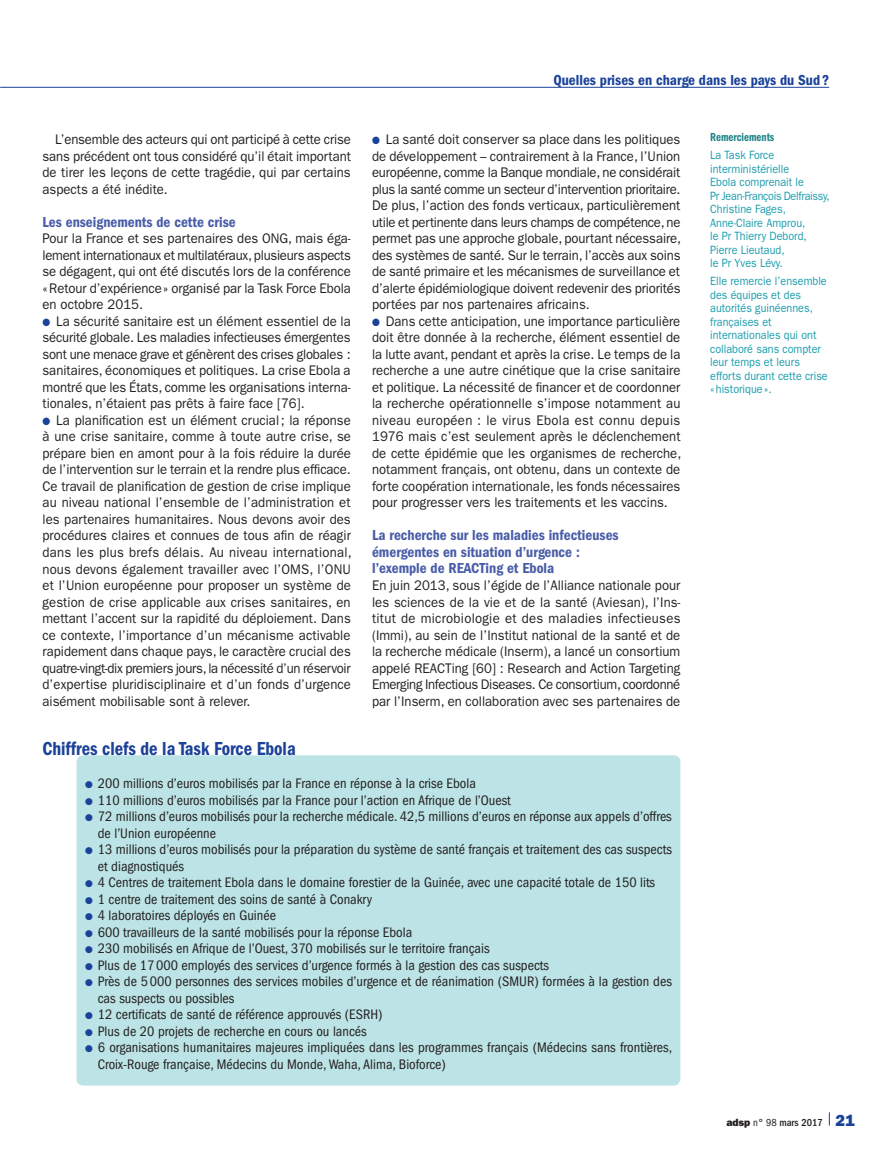
<style>
.page{position:relative;width:893px;height:1149px;background:#fff}
.page>*{position:absolute;margin:0;border:0;box-sizing:border-box;transform-origin:0 0}
.t1{font:19.5px "ITC Franklin Gothic Std Dm Cd";color:#1b4299;scale:.94 1}
.t2{font:15px/16.5px "ITC Franklin Gothic Std Dm Cd";color:#495da8}
.t3{font:15px "ITC Franklin Gothic Std Dm Cd";color:#1b4299}
.t4{font:condensed 14.25px/16.5px "ITC Franklin Gothic Std";color:#231f20}
.t5{font:13.95px/16.5px "ITC Franklin Gothic Std";color:#231f20;text-align:justify;scale:.94 1}
.t6{font:12px/13.5px "ITC Franklin Gothic Std";color:#1a9cac;scale:.9 1}
.t7{font:12px "ITC Franklin Gothic Std Dm Cd";color:#1f8488;scale:.9 1}
.t8{font:500 condensed 10.5px "ITC Franklin Gothic Std";color:#231f20}
.s1{color:#1b4299}
.s2{font-family:"ITC Franklin Gothic Std Hvy";font-weight:400;font-stretch:normal}
.s3{font-weight:400}
.s4{font-family:"ITC Franklin Gothic Std Hvy";font-weight:400;font-stretch:normal;font-size:16.2px;color:#1b4299}
</style>
<div class="page">
<hr style="left:0;top:87px;width:829px;height:1px;background:#1b4299">
<svg style="left:829px;top:1112px;width:1px;height:13px"></svg>
<div style="left:77px;top:755px;width:603px;height:330px;background:#bce3e5;border-radius:7px"></div>
<p class="t5" style="left:43px;top:131px;width:330px;text-indent:13px">L’ensemble des acteurs qui ont participé à cette crise sans précédent ont tous considéré qu’il était important de tirer les leçons de cette tragédie, qui par certains aspects a été inédite.</p>
<p class="t2" style="left:43px;top:213px;width:195px">Les enseignements de cette crise</p>
<p class="t5" style="left:43px;top:230px;width:330px">Pour la France et ses partenaires des ONG, mais éga‑ lement internationaux et multilatéraux, plusieurs aspects se dégagent, qui ont été discutés lors de la conférence «Retour d’expérience» organisé par la Task Force Ebola en octobre 2015.</p>
<p class="t5" style="left:43px;top:313px;width:329px"><span class="s1">●</span> La sécurité sanitaire est un élément essentiel de la sécurité globale. Les maladies infectieuses émergentes sont une menace grave et génèrent des crises globales : sanitaires, économiques et politiques. La crise Ebola a montré que les États, comme les organisations interna‑ tionales, n’étaient pas prêts à faire face [76].</p>
<p class="t5" style="left:43px;top:412px;width:330px"><span class="s1">●</span> La planification est un élément crucial; la réponse à une crise sanitaire, comme à toute autre crise, se prépare bien en amont pour à la fois réduire la durée de l’intervention sur le terrain et la rendre plus efficace.<br>Ce travail de planification de gestion de crise implique au niveau national l’ensemble de l’administration et les partenaires humanitaires. Nous devons avoir des procédures claires et connues de tous afin de réagir dans les plus brefs délais. Au niveau international, nous devons également travailler avec l’OMS, l’ONU et l’Union européenne pour proposer un système de gestion de crise applicable aux crises sanitaires, en mettant l’accent sur la rapidité du déploiement. Dans ce contexte, l’importance d’un mécanisme activable rapidement dans chaque pays, le caractère crucial des quatre-vingt-dix premiers jours, la nécessité d’un réservoir d’expertise pluridisciplinaire et d’un fonds d’urgence aisément mobilisable sont à relever.</p>
<p class="t3" style="left:553px;top:71px;width:277px">Quelles prises en charge dans les pays du Sud ?</p>
<p class="t5" style="left:372px;top:131px;width:330px"><span class="s1">●</span> La santé doit conserver sa place dans les politiques de développement – contrairement à la France, l’Union européenne, comme la Banque mondiale, ne considérait plus la santé comme un secteur d’intervention prioritaire.<br>De plus, l’action des fonds verticaux, particulièrement utile et pertinente dans leurs champs de compétence, ne permet pas une approche globale, pourtant nécessaire, des systèmes de santé. Sur le terrain, l’accès aux soins de santé primaire et les mécanismes de surveillance et d’alerte épidémiologique doivent redevenir des priorités portées par nos partenaires africains.</p>
<p class="t5" style="left:372px;top:313px;width:330px"><span class="s1">●</span> Dans cette anticipation, une importance particulière doit être donnée à la recherche, élément essentiel de la lutte avant, pendant et après la crise. Le temps de la recherche a une autre cinétique que la crise sanitaire et politique. La nécessité de financer et de coordonner la recherche opérationnelle s’impose notamment au niveau européen : le virus Ebola est connu depuis 1976 mais c’est seulement après le déclenchement de cette épidémie que les organismes de recherche, notamment français, ont obtenu, dans un contexte de forte coopération internationale, les fonds nécessaires pour progresser vers les traitements et les vaccins.</p>
<p class="t2" style="left:372px;top:527px;width:248px">La recherche sur les maladies infectieuses émergentes en situation d’urgence : l’exemple de REACTing et Ebola</p>
<p class="t5" style="left:372px;top:577px;width:330px">En juin 2013, sous l’égide de l’Alliance nationale pour les sciences de la vie et de la santé (Aviesan), l’Ins‑ titut de microbiologie et des maladies infectieuses (Immi), au sein de l’Institut national de la santé et de la recherche médicale (Inserm), a lancé un consortium appelé REACTing [60] : Research and Action Targeting Emerging Infectious Diseases. Ce consortium, coordonné par l’Inserm, en collaboration avec ses partenaires de</p>
<p class="t7" style="left:710px;top:130px;width:73px">Remerciements</p>
<p class="t6" style="left:710px;top:148px;width:135px">La Task Force interministérielle<br>Ebola comprenait le<br>Pr Jean-François Delfraissy,<br>Christine Fages,<br>Anne-Claire Amprou,<br>le Pr Thierry Debord,<br>Pierre Lieutaud,<br>le Pr Yves Lévy.</p>
<p class="t6" style="left:710px;top:274px;width:132px">Elle remercie l’ensemble des équipes et des autorités guinéennes, françaises et internationales qui ont collaboré sans compter leur temps et leurs efforts durant cette crise «historique».</p>
<h1 class="t1" style="left:43px;top:737px;width:271px">Chiffres clefs de la Task Force Ebola</h1>
<p class="t4" style="left:85px;top:775px;width:392px"><span class="s1">●</span> 200 millions d’euros mobilisés par la France en réponse à la crise Ebola</p>
<p class="t4" style="left:85px;top:791px;width:427px"><span class="s1">●</span> 110 millions d’euros mobilisés par la France pour l’action en Afrique de l’Ouest</p>
<p class="t4" style="left:98px;top:808px;width:576px;text-indent:-13px"><span class="s1">●</span> 72 millions d’euros mobilisés pour la recherche médicale. 42,5 millions d’euros en réponse aux appels d’offres de l’Union européenne</p>
<p class="t4" style="left:98px;top:841px;width:576px;text-indent:-13px"><span class="s1">●</span> 13 millions d’euros mobilisés pour la préparation du système de santé français et traitement des cas suspects et diagnostiqués</p>
<p class="t4" style="left:85px;top:874px;width:572px"><span class="s1">●</span> 4 Centres de traitement Ebola dans le domaine forestier de la Guinée, avec une capacité totale de 150 lits</p>
<p class="t4" style="left:85px;top:890px;width:289px"><span class="s1">●</span> 1 centre de traitement des soins de santé à Conakry</p>
<p class="t4" style="left:85px;top:907px;width:192px"><span class="s1">●</span> 4 laboratoires déployés en Guinée</p>
<p class="t4" style="left:85px;top:923px;width:329px"><span class="s1">●</span> 600 travailleurs de la santé mobilisés pour la réponse Ebola</p>
<p class="t4" style="left:85px;top:940px;width:406px"><span class="s1">●</span> 230 mobilisés en Afrique de l’Ouest, 370 mobilisés sur le territoire français</p>
<p class="t4" style="left:85px;top:956px;width:465px"><span class="s1">●</span> Plus de 17000 employés des services d’urgence formés à la gestion des cas suspects</p>
<p class="t4" style="left:98px;top:973px;width:576px;text-indent:-13px"><span class="s1">●</span> Près de 5000 personnes des services mobiles d’urgence et de réanimation (SMUR) formées à la gestion des cas suspects ou possibles</p>
<p class="t4" style="left:85px;top:1006px;width:299px"><span class="s1">●</span> 12 certificats de santé de référence approuvés (ESRH)</p>
<p class="t4" style="left:85px;top:1022px;width:283px"><span class="s1">●</span> Plus de 20 projets de recherche en cours ou lancés</p>
<p class="t4" style="left:98px;top:1039px;width:576px;text-indent:-13px"><span class="s1">●</span> 6 organisations humanitaires majeures impliquées dans les programmes français (Médecins sans frontières,<br>Croix-Rouge française, Médecins du Monde, Waha, Alima, Bioforce)</p>
<p class="t8" style="left:727px;top:1115px;width:130px"><span class="s2">adsp</span> <span class="s3">n° 98</span> mars 2017 <span class="s4">21</span></p>
</div>
